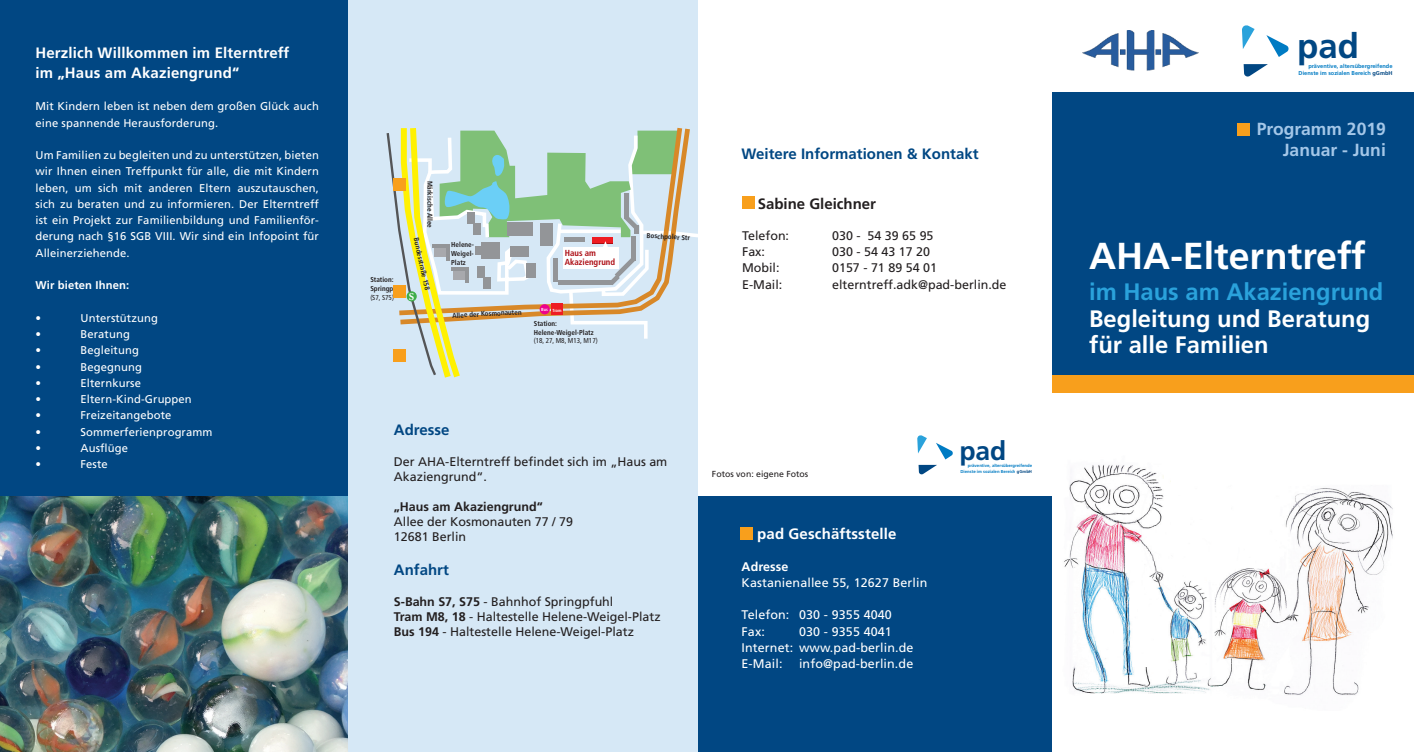
<style>
.page{position:relative;width:1414px;height:752px;background:#fff}
.page>*{position:absolute;margin:0;border:0;box-sizing:border-box;transform-origin:0 0}
.t1{font:700 37.5px "Frutiger";color:#fff}
.t2{font:700 34.75px "Frutiger";color:#014783}
.t3{font:700 26.5px "Frutiger";color:#014783}
.t4{font:700 23.75px/26.2px "Frutiger";color:#fff}
.t5{font:700 23.75px "Frutiger";color:#2aa2db}
.t6{font:700 17.5px/21px "Frutiger";color:#a4c7e8;text-align:right}
.t7{font:700 15px/20px "Frutiger";letter-spacing:.01em;color:#fff}
.t8{font:700 15px "Frutiger";color:#014783}
.t9{font:700 15px "Frutiger";color:#231f20}
.t10{font:12.5px/15px "Frutiger";color:#231f20}
.t11{font:12.5px/16.2px "Frutiger";letter-spacing:.01em;color:#fff}
.t12{font:700 12.5px "Frutiger";color:#231f20}
.t13{font:700 12.5px "Frutiger";letter-spacing:.01em;color:#fff}
.t14{font:11.25px/16.2px "Frutiger";letter-spacing:.01em;color:#fff}
.t15{font:700 11.25px "Frutiger";letter-spacing:.01em;color:#fff}
.t16{font:700 9.5px "Adobe Caslon Pro";color:#fff}
.t17{font:8.75px "Frutiger";color:#231f20}
.t18{font:700 condensed 8.75px/9.5px "Frutiger";color:#ac0c13}
.t19{font:700 condensed 7.12px/8.5px "Frutiger";color:#231f20}
.t20{font:condensed 7.12px "Frutiger";color:#231f20}
.t21{font:700 5.62px/7.1px "Frutiger";color:#007bc3;text-align:right}
.t22{font:700 condensed 4.38px "Frutiger";color:#fff}
.t23{font:700 4.25px/5.5px "Frutiger";color:#007bc3;text-align:right}
.s1{color:#014783}
.s2{font-weight:700}
</style>
<div class="page">
<div style="left:347px;top:0;width:351px;height:751px;background:#d6e8f6"></div>
<svg style="left:917px;top:435px;width:36px;height:39px"></svg>
<div style="left:698px;top:496px;width:385px;height:255px;background:#014783"></div>
<img style="left:1082px;top:30px;width:117px;height:41px">
<svg style="left:1242px;top:25px;width:12px;height:24px"></svg>
<svg style="left:1266px;top:35px;width:23px;height:22px"></svg>
<svg style="left:1243px;top:64px;width:25px;height:13px"></svg>
<svg style="left:386px;top:127px;width:312px;height:251px"></svg>
<div style="left:1052px;top:92px;width:362px;height:291px;background:#014783"></div>
<div style="left:1052px;top:392px;width:362px;height:359px;background:#fff"></div>
<img style="left:1064px;top:464px;width:329px;height:231px">
<div style="left:1052px;top:374px;width:362px;height:18px;background:#f89f1c"></div>
<div style="left:1237px;top:122px;width:13px;height:13px;background:#f89f1c"></div>
<div style="left:740px;top:526px;width:13px;height:13px;background:#f89f1c"></div>
<div style="left:393px;top:178px;width:13px;height:13px;background:#f89f1c"></div>
<div style="left:741px;top:196px;width:13px;height:13px;background:#f89f1c"></div>
<div style="left:393px;top:285px;width:13px;height:13px;background:#f89f1c"></div>
<div style="left:393px;top:349px;width:13px;height:13px;background:#f89f1c"></div>
<div style="left:0;top:0;width:347px;height:751px;background:#014783"></div>
<img style="left:0;top:496px;width:347px;height:255px">
<h3 class="t7" style="left:35px;top:42px;width:255px">Herzlich Willkommen im Elterntreff im „Haus am Akaziengrund“</h3>
<p class="t14" style="left:35px;top:98px;width:285px">Mit Kindern leben ist neben dem großen Glück auch eine spannende Herausforderung.</p>
<p class="t14" style="left:35px;top:147px;width:285px;text-align:justify">Um Familien zu begleiten und zu unterstützen, bieten wir Ihnen einen Treffpunkt für alle, die mit Kindern leben, um sich mit anderen Eltern auszutauschen, sich zu beraten und zu informieren. Der Elterntreff ist ein Projekt zur Familienbildung und Familienför&shy;derung nach §16 SGB VIII. Wir sind ein Infopoint für Alleinerziehende.</p>
<p class="t15" style="left:35px;top:278px;width:95px">Wir bieten Ihnen:</p>
<p class="t14" style="left:35px;top:309px;width:7px">•</p>
<p class="t14" style="left:80px;top:309px;width:79px">Unterstützung</p>
<p class="t14" style="left:35px;top:326px;width:7px">•</p>
<p class="t14" style="left:80px;top:326px;width:51px">Beratung</p>
<p class="t14" style="left:35px;top:342px;width:7px">•</p>
<p class="t14" style="left:80px;top:342px;width:60px">Begleitung</p>
<p class="t14" style="left:35px;top:358px;width:7px">•</p>
<p class="t14" style="left:80px;top:358px;width:63px">Begegnung</p>
<p class="t14" style="left:35px;top:374px;width:7px">•</p>
<p class="t14" style="left:80px;top:374px;width:62px">Elternkurse</p>
<p class="t14" style="left:35px;top:391px;width:7px">•</p>
<p class="t14" style="left:80px;top:391px;width:113px">Eltern-Kind-Gruppen</p>
<p class="t14" style="left:35px;top:407px;width:7px">•</p>
<p class="t14" style="left:80px;top:407px;width:93px">Freizeitangebote</p>
<p class="t14" style="left:35px;top:423px;width:7px">•</p>
<p class="t14" style="left:80px;top:423px;width:134px">Sommerferienprogramm</p>
<p class="t14" style="left:35px;top:439px;width:7px">•</p>
<p class="t14" style="left:80px;top:439px;width:49px">Ausflüge</p>
<p class="t14" style="left:35px;top:456px;width:7px">•</p>
<p class="t14" style="left:80px;top:456px;width:29px">Feste</p>
<h3 class="t8" style="left:741px;top:145px;width:239px">Weitere Informationen &amp; Kontakt</h3>
<h2 class="t2" style="left:1297px;top:25px;width:63px">pad</h2>
<p class="t21" style="left:1298px;top:62px;width:95px">präventive, altersübergreifende<br>Dienste im sozialen Bereich <span class="s1">gGmbH</span></p>
<h3 class="t6" style="left:1257px;top:119px;width:131px">Programm 2019<br>Januar - Juni</h3>
<p class="t19" style="left:434px;top:180px;width:49px;rotate:90deg">Märkische Allee</p>
<p class="t19" style="left:420px;top:237px;width:55px;rotate:77deg">Bundesstraße 158</p>
<h1 class="t1" style="left:1089px;top:234px;width:278px">AHA-Elterntreff</h1>
<h3 class="t9" style="left:758px;top:194px;width:120px">Sabine Gleichner</h3>
<p class="t10" style="left:742px;top:228px;width:49px">Telefon:</p>
<p class="t10" style="left:832px;top:228px;width:103px">030 - 54 39 65 95</p>
<p class="t10" style="left:742px;top:244px;width:24px">Fax:</p>
<p class="t10" style="left:832px;top:244px;width:99px">030 - 54 43 17 20</p>
<p class="t10" style="left:742px;top:260px;width:39px">Mobil:</p>
<p class="t10" style="left:832px;top:260px;width:106px">0157 - 71 89 54 01</p>
<p class="t10" style="left:742px;top:276px;width:42px">E-Mail:</p>
<p class="t10" style="left:832px;top:276px;width:176px">elterntreff.adk@pad-berlin.de</p>
<p class="t19" style="left:647px;top:231px;width:45px;rotate:3deg">Boschpoler Str</p>
<p class="t19" style="left:451px;top:241px;width:24px;text-align:justify">Helene-Weigel-Platz</p>
<p class="t18" style="left:565px;top:248px;width:52px">Haus am<br>Akaziengrund</p>
<p class="t19" style="left:370px;top:275px;width:36px">Station:<br>Springpfuhl</p>
<p class="t20" style="left:370px;top:293px;width:25px">(S7, S75)</p>
<h3 class="t5" style="left:1089px;top:278px;width:296px">im Haus am Akaziengrund</h3>
<h3 class="t4" style="left:1089px;top:305px;width:283px">Begleitung und Beratung für alle Familien</h3>
<p class="t16" style="left:409px;top:291px;width:7px">S</p>
<p class="t22" style="left:541px;top:307px;width:22px">Bus Tram</p>
<p class="t19" style="left:452px;top:311px;width:71px;rotate:-3deg">Allee der Kosmonauten</p>
<p class="t19" style="left:534px;top:319px;width:61px">Station:<br>Helene-Weigel-Platz</p>
<p class="t20" style="left:534px;top:336px;width:65px">(18, 27, M8, M13, M17)</p>
<h3 class="t8" style="left:394px;top:420px;width:57px">Adresse</h3>
<p class="t10" style="left:394px;top:454px;width:275px">Der AHA-Elterntreff befindet sich im „Haus am<br>Akaziengrund“.</p>
<p class="t12" style="left:394px;top:499px;width:150px">„Haus am Akaziengrund“</p>
<p class="t10" style="left:394px;top:514px;width:181px">Allee der Kosmonauten 77 / 79<br>12681 Berlin</p>
<h3 class="t8" style="left:394px;top:561px;width:57px">Anfahrt</h3>
<p class="t10" style="left:394px;top:594px;width:268px"><span class="s2">S-Bahn S7, S75</span> - Bahnhof Springpfuhl<br><span class="s2">Tram M8, 18</span> - Haltestelle Helene-Weigel-Platz<br><span class="s2">Bus 194</span> - Haltestelle Helene-Weigel-Platz</p>
<p class="t17" style="left:712px;top:468px;width:98px">Fotos von: eigene Fotos</p>
<h3 class="t7" style="left:757px;top:523px;width:141px">pad Geschäftsstelle</h3>
<p class="t13" style="left:741px;top:558px;width:49px">Adresse</p>
<p class="t11" style="left:741px;top:574px;width:187px">Kastanienallee 55, 12627 Berlin</p>
<p class="t11" style="left:741px;top:606px;width:152px">Telefon: 030 - 9355 4040<br>Fax:</p>
<p class="t11" style="left:741px;top:622px;width:174px;text-indent:58px">030 - 9355 4041<br>Internet: www.pad-berlin.de<br>E-Mail:</p>
<p class="t11" style="left:799px;top:655px;width:116px">info@pad-berlin.de</p>
<h3 class="t3" style="left:959px;top:435px;width:49px">pad</h3>
<p class="t23" style="left:960px;top:463px;width:73px">präventive, altersübergreifende<br>Dienste im sozialen Bereich <span class="s1">gGmbH</span></p>
</div>
